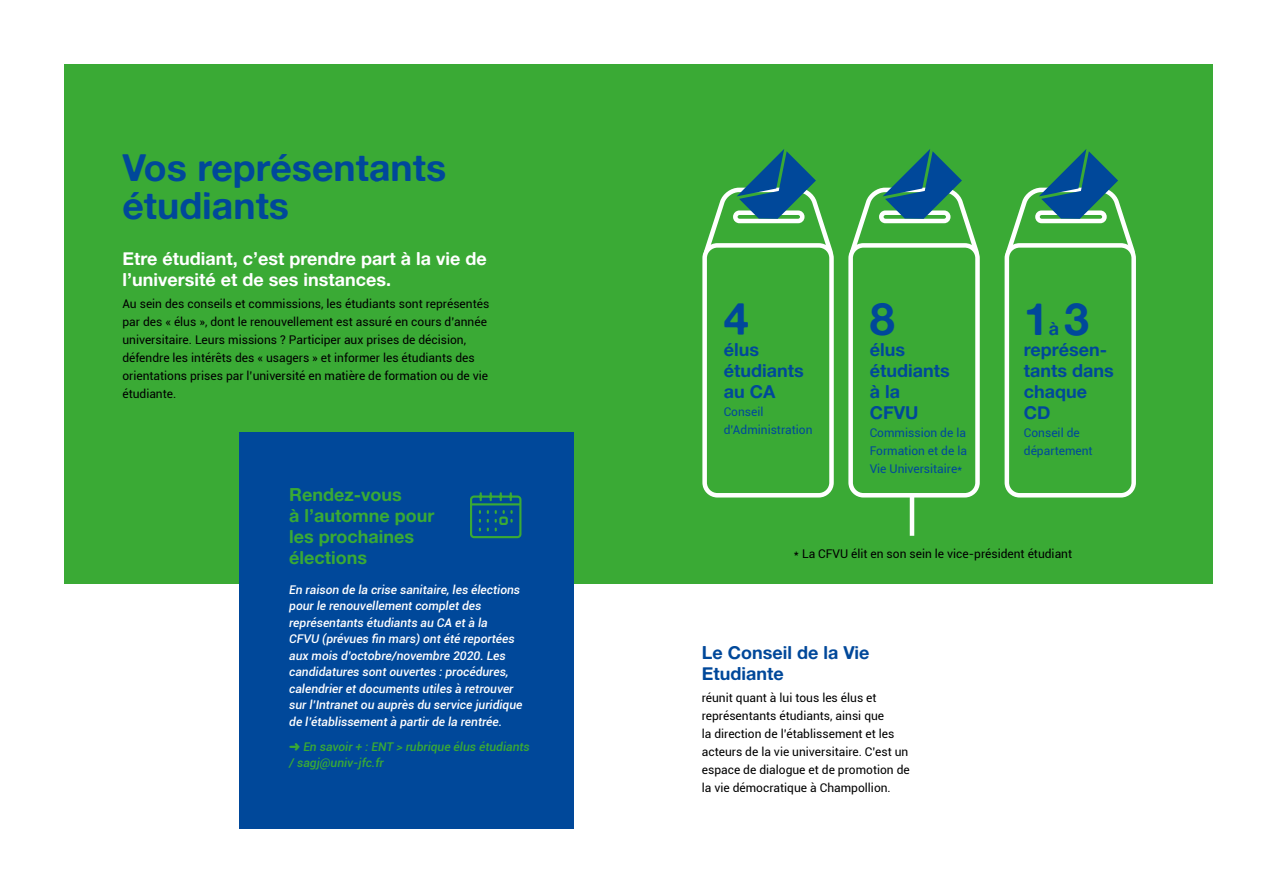
<style>
.page{position:relative;width:1276px;height:893px;background:#fff}
.page>*{position:absolute;margin:0;border:0;box-sizing:border-box;transform-origin:0 0}
.t1{font:45px "Alte Haas Grotesk Bold";color:#00489a}
.t2{font:37.5px/37.5px "Alte Haas Grotesk Bold";color:#00489a}
.t3{font:18px/21px "Alte Haas Grotesk Bold";color:#00489a}
.t4{font:18px/21px "Alte Haas Grotesk Bold";color:#fff}
.t5{font:18px/21px "Alte Haas Grotesk Bold";color:#3aaa35}
.t6{font:12px/18px "Roboto";color:#000}
.t7{font:italic 500 12px/16.5px "Roboto";color:#fff}
.t8{font:12px/18px "Roboto";color:#00489a}
.t9{font:italic 500 12px/16.5px "Roboto";color:#3aaa35}
</style>
<div class="page">
<div style="left:64px;top:64px;width:1148px;height:520px;background:#3aaa35"></div>
<div style="left:1004px;top:243px;width:132px;height:254px;border:4px solid #fff;border-radius:13px"></div>
<div style="left:848px;top:243px;width:131px;height:254px;border:4px solid #fff;border-radius:13px"></div>
<div style="left:702px;top:243px;width:132px;height:254px;border:4px solid #fff;border-radius:13px"></div>
<svg style="left:1004px;top:149px;width:131px;height:118px"></svg>
<svg style="left:848px;top:149px;width:130px;height:118px"></svg>
<svg style="left:702px;top:149px;width:130px;height:118px"></svg>
<div style="left:909px;top:495px;width:5px;height:41px;background:#fff"></div>
<div style="left:240px;top:433px;width:334px;height:396px;background:#00489a"></div>
<svg style="left:470px;top:492px;width:52px;height:47px"></svg>
<hr style="left:471px;top:503px;width:49px;height:2px;background:#3aaa35">
<h2 class="t2" style="left:122px;top:148px;width:325px">Vos représentants étudiants</h2>
<h3 class="t4" style="left:122px;top:248px;width:366px">Etre étudiant, c’est prendre part à la vie de l’université et de ses instances.</h3>
<p class="t6" style="left:122px;top:295px;width:368px">Au sein des conseils et commissions, les étudiants sont représentés par des « élus », dont le renouvellement est assuré en cours d’année universitaire. Leurs missions ? Participer aux prises de décision, défendre les intérêts des « usagers » et informer les étudiants des orientations prises par l’université en matière de formation ou de vie étudiante.</p>
<h1 class="t1" style="left:723px;top:291px;width:27px">4</h1>
<h3 class="t3" style="left:723px;top:339px;width:81px">élus étudiants au CA</h3>
<p class="t8" style="left:723px;top:402px;width:90px">Conseil d’Administration</p>
<h1 class="t1" style="left:869px;top:291px;width:27px">8</h1>
<h3 class="t3" style="left:869px;top:339px;width:81px">élus étudiants à la<br>CFVU</h3>
<p class="t8" style="left:869px;top:423px;width:99px;text-align:justify">Commission de la Formation et de la Vie Universitaire*</p>
<h1 class="t1" style="left:1024px;top:291px;width:67px">1 3</h1>
<h3 class="t3" style="left:1024px;top:318px;width:92px;text-indent:25px">à représen&shy;tants dans chaque<br>CD</h3>
<p class="t8" style="left:1024px;top:423px;width:70px">Conseil de département</p>
<h3 class="t5" style="left:289px;top:484px;width:147px">Rendez-vous<br>à l’automne pour les prochaines élections</h3>
<p class="t7" style="left:289px;top:580px;width:235px">En raison de la crise sanitaire, les élections pour le renouvellement complet des représentants étudiants au CA et à la<br>CFVU (prévues fin mars) ont été reportées aux mois d’octobre/novembre 2020. Les candidatures sont ouvertes : procédures, calendrier et documents utiles à retrouver sur l’Intranet ou auprès du service juridique de l’établissement à partir de la rentrée.</p>
<p class="t9" style="left:289px;top:737px;width:242px">➜ En savoir + : ENT &gt; rubrique élus étudiants / sagj@univ-jfc.fr</p>
<p class="t6" style="left:794px;top:544px;width:280px">* La CFVU élit en son sein le vice-président étudiant</p>
<h3 class="t3" style="left:702px;top:641px;width:169px">Le Conseil de la Vie<br>Etudiante</h3>
<p class="t6" style="left:702px;top:688px;width:209px">réunit quant à lui tous les élus et représentants étudiants, ainsi que<br>la direction de l’établissement et les acteurs de la vie universitaire. C’est un espace de dialogue et de promotion de la vie démocratique à Champollion.</p>
</div>
